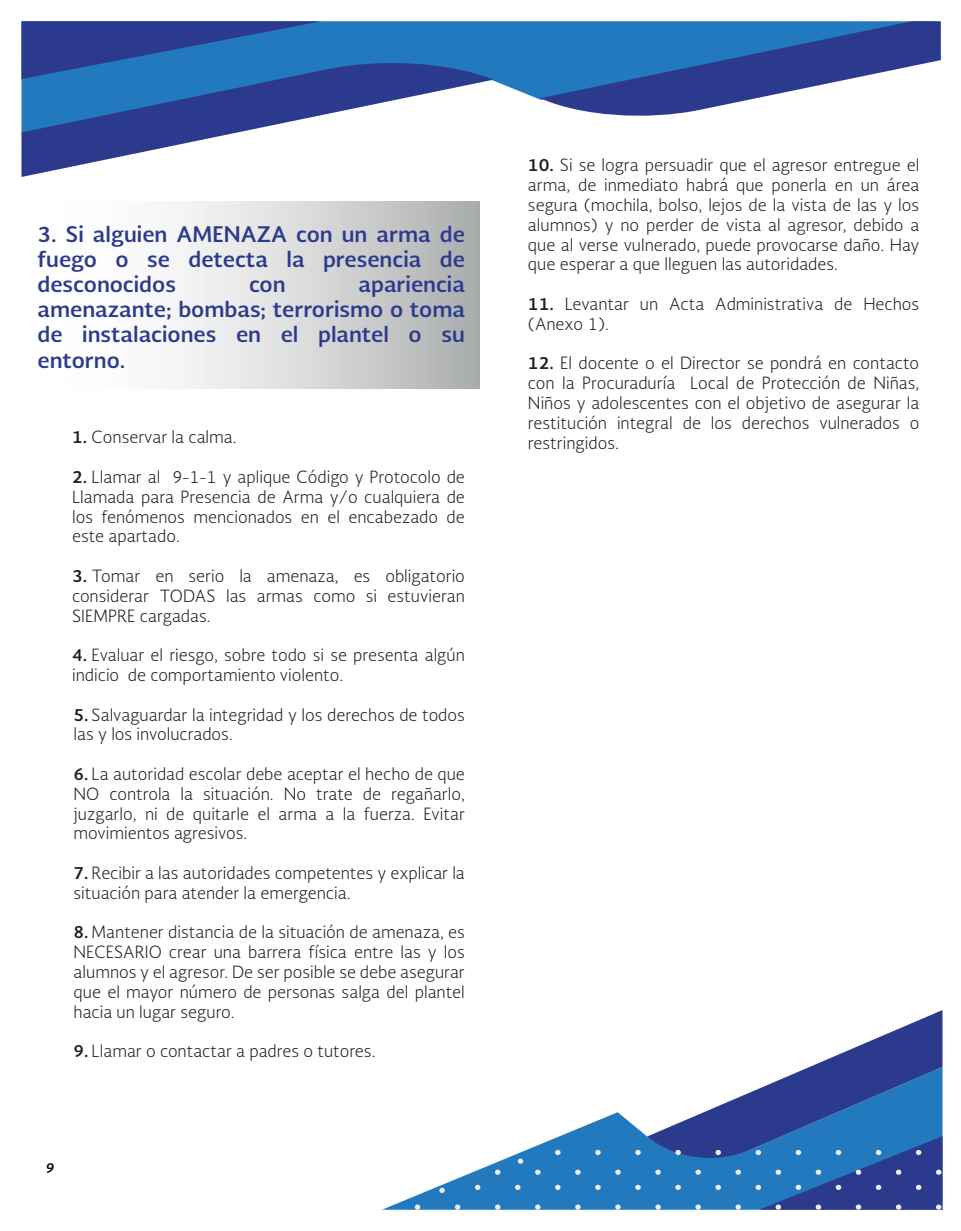
<style>
.page{position:relative;width:961px;height:1231px;background:#fff}
.page>*{position:absolute;margin:0;border:0;box-sizing:border-box;transform-origin:0 0}
.t1{font:700 21px/25.2px "Soberana Sans";color:#2c3a8e;text-align:justify}
.t2{font:300 16.5px/19.8px "Soberana Sans";color:#241f1f;text-align:justify}
.t3{font:italic 700 13.5px "Soberana Sans";color:#060000}
.s1{font-weight:700}
</style>
<div class="page">
<div style="left:21px;top:201px;width:459px;height:188px;background:linear-gradient(to right,#fff,#b4b6b6)"></div>
<svg style="left:321px;top:21px;width:219px;height:79px;background:#2d80c1"></svg>
<svg style="left:21px;top:58px;width:472px;height:119px"></svg>
<svg style="left:540px;top:21px;width:400px;height:95px"></svg>
<svg style="left:21px;top:21px;width:300px;height:58px;background:#2759a5"></svg>
<svg style="left:384px;top:1112px;width:263px;height:97px;fill:#2279be"></svg>
<svg style="left:615px;top:1204px;width:5px;height:5px"></svg>
<svg style="left:575px;top:1204px;width:5px;height:5px"></svg>
<svg style="left:535px;top:1204px;width:5px;height:5px"></svg>
<svg style="left:495px;top:1204px;width:5px;height:5px"></svg>
<svg style="left:455px;top:1204px;width:5px;height:5px"></svg>
<svg style="left:415px;top:1204px;width:5px;height:5px"></svg>
<svg style="left:635px;top:1184px;width:5px;height:6px"></svg>
<svg style="left:595px;top:1184px;width:5px;height:6px"></svg>
<svg style="left:555px;top:1184px;width:5px;height:6px"></svg>
<svg style="left:515px;top:1184px;width:5px;height:6px"></svg>
<svg style="left:475px;top:1184px;width:5px;height:6px"></svg>
<svg style="left:439px;top:1187px;width:6px;height:6px"></svg>
<svg style="left:615px;top:1169px;width:5px;height:5px"></svg>
<svg style="left:575px;top:1169px;width:5px;height:5px"></svg>
<svg style="left:535px;top:1169px;width:5px;height:5px"></svg>
<svg style="left:495px;top:1169px;width:5px;height:5px"></svg>
<svg style="left:647px;top:1010px;width:295px;height:199px"></svg>
<svg style="left:635px;top:1149px;width:5px;height:6px"></svg>
<svg style="left:595px;top:1149px;width:5px;height:6px"></svg>
<svg style="left:555px;top:1149px;width:5px;height:6px"></svg>
<svg style="left:518px;top:1158px;width:5px;height:5px"></svg>
<p class="t1" style="left:38px;top:220px;width:429px">3. Si alguien AMENAZA con un arma de fuego o se detecta la presencia de desconocidos</p>
<p class="t1" style="left:38px;top:271px;width:429px;text-indent:321px">apariencia amenazante; bombas; terrorismo o toma de instalaciones en el plantel o su entorno.</p>
<p class="t1" style="left:249px;top:271px;width:38px">con</p>
<p class="t2" style="left:72px;top:427px;width:166px"><span class="s1">1.</span> Conservar la calma.</p>
<p class="t2" style="left:72px;top:466px;width:394px"><span class="s1">2.</span> Llamar al 9-1-1 y aplique Código y Protocolo de Llamada para Presencia de Arma y/o cualquiera de los fenómenos mencionados en el encabezado de este apartado.</p>
<p class="t2" style="left:72px;top:565px;width:394px"><span class="s1">3.</span> Tomar en serio la amenaza, es obligatorio considerar TODAS las armas como si estuvieran SIEMPRE cargadas.</p>
<p class="t2" style="left:72px;top:644px;width:394px"><span class="s1">4.</span> Evaluar el riesgo, sobre todo si se presenta algún indicio de comportamiento violento.</p>
<p class="t2" style="left:74px;top:704px;width:393px"><span class="s1">5.</span> Salvaguardar la integridad y los derechos de todos las y los involucrados.</p>
<p class="t2" style="left:74px;top:763px;width:393px"><span class="s1">6.</span> La autoridad escolar debe aceptar el hecho de que NO controla la situación. No trate de regañarlo, juzgarlo, ni de quitarle el arma a la fuerza. Evitar movimientos agresivos.</p>
<p class="t2" style="left:74px;top:862px;width:393px"><span class="s1">7.</span> Recibir a las autoridades competentes y explicar la situación para atender la emergencia.</p>
<p class="t2" style="left:74px;top:922px;width:393px"><span class="s1">8.</span> Mantener distancia de la situación de amenaza, es NECESARIO crear una barrera física entre las y los alumnos y el agresor. De ser posible se debe asegurar que el mayor número de personas salga del plantel hacia un lugar seguro.</p>
<p class="t2" style="left:74px;top:1040px;width:303px"><span class="s1">9.</span> Llamar o contactar a padres o tutores.</p>
<p class="t3" style="left:46px;top:1158px;width:10px">9</p>
<p class="t2" style="left:528px;top:155px;width:393px"><span class="s1">10.</span> Si se logra persuadir que el agresor entregue el arma, de inmediato habrá que ponerla en un área segura (mochila, bolso, lejos de la vista de las y los alumnos) y no perder de vista al agresor, debido a que al verse vulnerado, puede provocarse daño. Hay que esperar a que lleguen las autoridades.</p>
<p class="t2" style="left:528px;top:293px;width:393px"><span class="s1">11.</span> Levantar un Acta Administrativa de Hechos (Anexo 1).</p>
<p class="t2" style="left:528px;top:353px;width:393px"><span class="s1">12.</span> El docente o el Director se pondrá en contacto con la Procuraduría Local de Protección de Niñas, Niños y adolescentes con el objetivo de asegurar la restitución integral de los derechos vulnerados o restringidos.</p>
</div>
